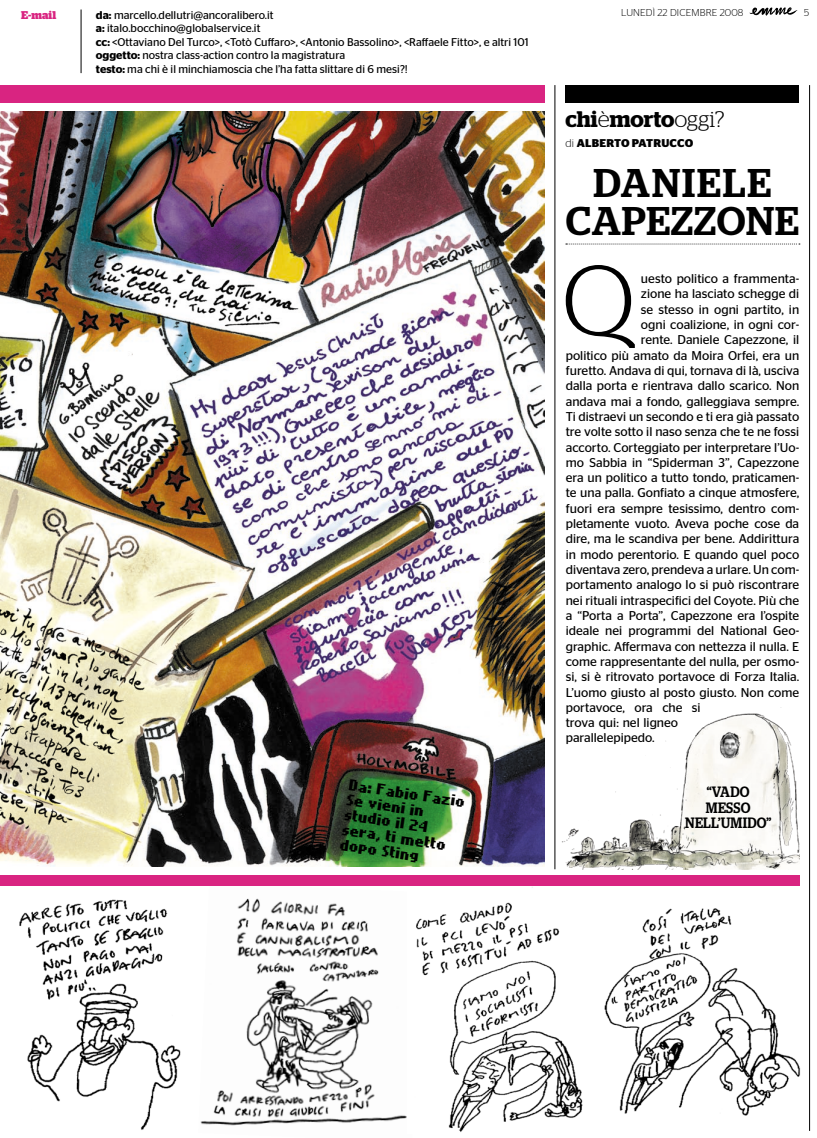
<style>
.page{position:relative;width:817px;height:1138px;background:#fff}
.page>*{position:absolute;margin:0;border:0;box-sizing:border-box;transform-origin:0 0}
.t1{font:300 100.12px "Stag";color:#000}
.t2{font:500 40px/37.5px "Stag";letter-spacing:.02em;color:#000;text-align:center}
.t3{font:600 22.5px "Stag";letter-spacing:-.005em;color:#000}
.t4{font:500 15px/15.2px "Stag";letter-spacing:.02em;color:#000;text-align:center;scale:.9 1}
.t5{font:12.75px "Stag Sans";color:#000}
.t6{font:12.5px/15px "Nokia Cellphone FC Small";color:#000}
.t7{font:11.25px/13.5px "Stag Sans";color:#000}
.t8{font:700 11.25px "Stag Sans";letter-spacing:.02em;color:#000}
.t9{font:700 11.25px "Stag";color:#d92481}
.t10{font:300 10px "Stag Sans";letter-spacing:.02em;color:#000}
.s1{font-weight:600}
.s2{font-weight:300}
</style>
<div class="page">
<img style="left:19px;top:899px;width:162px;height:231px">
<img style="left:200px;top:898px;width:207px;height:228px">
<img style="left:416px;top:875px;width:385px;height:257px">
<div style="left:0;top:85px;width:544px;height:18px;background:#d92481"></div>
<div style="left:565px;top:85px;width:233px;height:18px;background:#000"></div>
<hr style="left:808px;top:85px;width:1px;height:1045px;background:#000">
<hr style="left:554px;top:85px;width:1px;height:784px;background:#000">
<div style="left:0;top:875px;width:798px;height:11px;background:#d92481"></div>
<svg style="left:749px;top:7px;width:48px;height:9px"></svg>
<img style="left:562px;top:707px;width:236px;height:162px">
<img style="left:0;top:112px;width:544px;height:754px">
<svg style="left:565px;top:244px;width:234px;height:1px"></svg>
<hr style="left:81px;top:10px;width:1px;height:63px;background:#000">
<p class="t9" style="left:21px;top:8px;width:36px">E-mail</p>
<p class="t7" style="left:96px;top:8px;width:434px"><span class="s1">da:</span> marcello.dellutri@ancoralibero.it<br><span class="s1">a:</span> italo.bocchino@globalservice.it<br><span class="s1">cc:</span> &lt;Ottaviano Del Turco&gt;, &lt;Totò Cuffaro&gt;, &lt;Antonio Bassolino&gt;, &lt;Raffaele Fitto&gt;, e altri 101 <span class="s1">oggetto:</span> nostra class-action contro la magistratura<br><span class="s1">testo:</span> ma chi è il minchiamoscia che l’ha fatta slittare di 6 mesi?!</p>
<p class="t6" style="left:350px;top:778px;width:119px;rotate:8deg">Da: Fabio Fazio<br>Se vieni in studio il 24 sera, ti metto dopo Sting</p>
<p class="t10" style="left:621px;top:7px;width:124px">LU NEDÌ 22 DICEMBRE 2008</p>
<p class="t10" style="left:803px;top:7px;width:7px">5</p>
<h3 class="t3" style="left:565px;top:106px;width:160px">chi<span class="s2">è</span>morto<span class="s2">oggi?</span></h3>
<p class="t8" style="left:565px;top:137px;width:129px"><span class="s2">DI</span> ALBERTO PATRUCCO</p>
<h2 class="t2" style="left:565px;top:164px;width:234px">DANIELE<br>CAPEZZONE</h2>
<h1 class="t1" style="left:561px;top:244px;width:74px">Q</h1>
<p class="t5" style="left:640px;top:271px;width:160px">uesto politico a frammenta-</p>
<p class="t5" style="left:640px;top:287px;width:160px">zione ha lasciato schegge di</p>
<p class="t5" style="left:640px;top:302px;width:160px">se stesso in ogni partito, in</p>
<p class="t5" style="left:640px;top:317px;width:160px">ogni coalizione, in ogni cor-</p>
<p class="t5" style="left:640px;top:333px;width:160px">rente. Daniele Capezzone, il</p>
<p class="t5" style="left:565px;top:348px;width:235px">politico più amato da Moira Orfei, era un</p>
<p class="t5" style="left:565px;top:363px;width:235px">furetto. Andava di qui, tornava di là, usciva</p>
<p class="t5" style="left:565px;top:378px;width:235px">dalla porta e rientrava dallo scarico. Non</p>
<p class="t5" style="left:565px;top:394px;width:235px">andava mai a fondo, galleggiava sempre.</p>
<p class="t5" style="left:565px;top:409px;width:235px">Ti distraevi un secondo e ti era già passato</p>
<p class="t5" style="left:565px;top:424px;width:235px">tre volte sotto il naso senza che te ne fossi</p>
<p class="t5" style="left:565px;top:440px;width:235px">accorto. Corteggiato per interpretare l’Uo-</p>
<p class="t5" style="left:565px;top:455px;width:235px">mo Sabbia in “Spiderman 3”, Capezzone</p>
<p class="t5" style="left:565px;top:470px;width:235px">era un politico a tutto tondo, praticamen-</p>
<p class="t5" style="left:565px;top:486px;width:235px">te una palla. Gonfiato a cinque atmosfere,</p>
<p class="t5" style="left:565px;top:501px;width:235px">fuori era sempre tesissimo, dentro com-</p>
<p class="t5" style="left:565px;top:516px;width:235px">pletamente vuoto. Aveva poche cose da</p>
<p class="t5" style="left:565px;top:531px;width:235px">dire, ma le scandiva per bene. Addirittura</p>
<p class="t5" style="left:565px;top:547px;width:235px">in modo perentorio. E quando quel poco</p>
<p class="t5" style="left:565px;top:562px;width:235px">diventava zero, prendeva a urlare. Un com-</p>
<p class="t5" style="left:565px;top:577px;width:235px">portamento analogo lo si può riscontrare</p>
<p class="t5" style="left:565px;top:593px;width:235px">nei rituali intraspecifici del Coyote. Più che</p>
<p class="t5" style="left:565px;top:608px;width:235px">a “Porta a Porta”, Capezzone era l’ospite</p>
<p class="t5" style="left:565px;top:623px;width:235px">ideale nei programmi del National Geo-</p>
<p class="t5" style="left:565px;top:639px;width:235px">graphic. Affermava con nettezza il nulla. E</p>
<p class="t5" style="left:565px;top:654px;width:235px">come rappresentante del nulla, per osmo-</p>
<p class="t5" style="left:565px;top:669px;width:235px">si, si è ritrovato portavoce di Forza Italia.</p>
<p class="t5" style="left:565px;top:684px;width:235px">L’uomo giusto al posto giusto. Non come</p>
<p class="t5" style="left:565px;top:700px;width:136px">portavoce, ora che si</p>
<p class="t5" style="left:565px;top:715px;width:114px">trova qui: nel ligneo</p>
<p class="t5" style="left:565px;top:730px;width:90px">parallelepipedo.</p>
<p class="t4" style="left:685px;top:784px;width:97px">“VADO<br>MESSO<br>NELL’UMIDO”</p>
</div>
